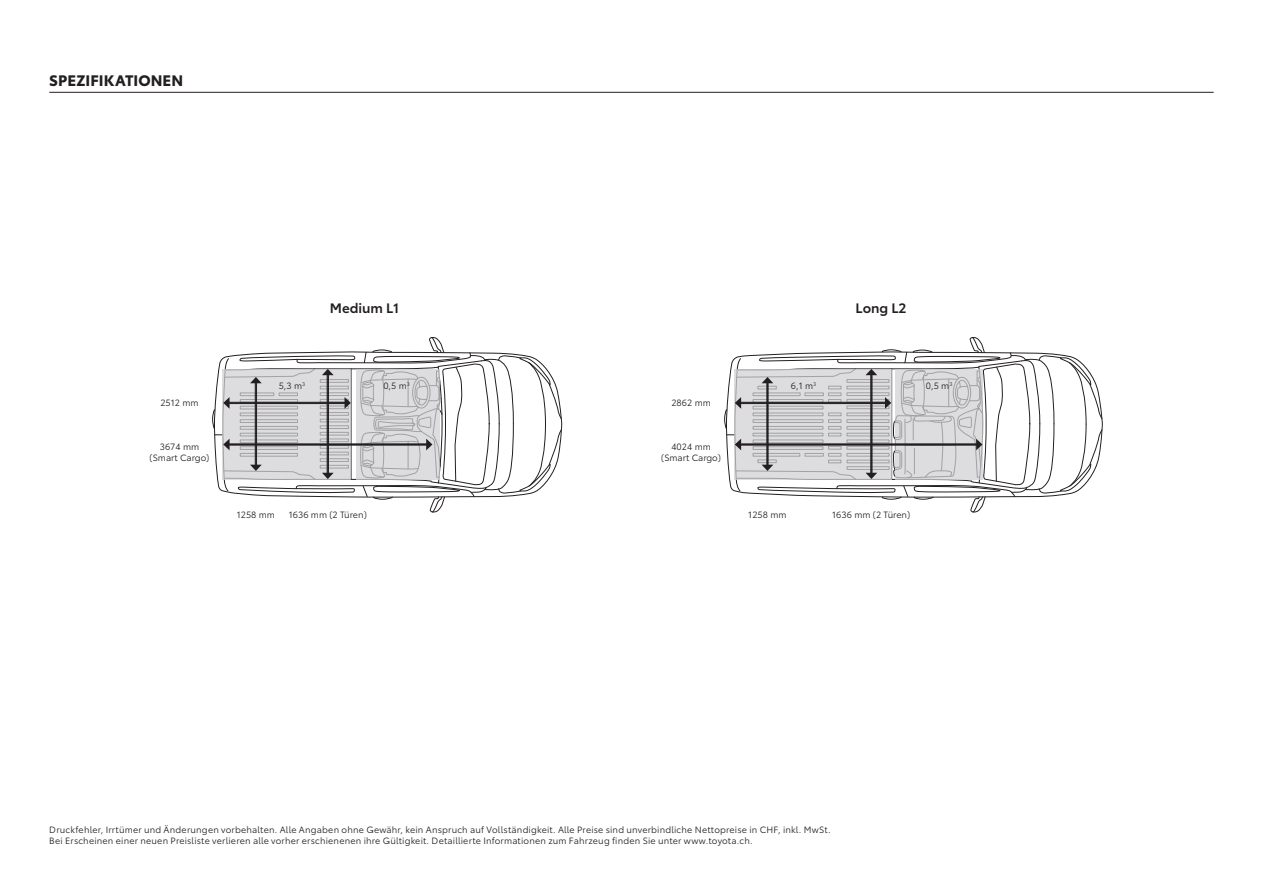
<style>
.page{position:relative;width:1263px;height:893px;background:#fff}
.page>*{position:absolute;margin:0;border:0;box-sizing:border-box;transform-origin:0 0}
.t1{font:700 15px "Toyota Type";letter-spacing:.01em;color:#231f20}
.t2{font:600 13.5px "Toyota Type";color:#231f20}
.t3{font:9px/10.8px "Toyota Type";letter-spacing:.02em;color:#231f20}
.t4{font:9px/10.8px "Toyota Type";color:#231f20;text-align:center}
</style>
<div class="page">
<hr style="left:49px;top:92px;width:1165px;height:1px;background:#231f20">
<svg style="left:212px;top:337px;width:350px;height:175px"></svg>
<svg style="left:724px;top:337px;width:378px;height:175px"></svg>
<h1 class="t1" style="left:49px;top:69px;width:136px">SPEZIFIKATIONEN</h1>
<h2 class="t2" style="left:330px;top:297px;width:71px">Medium L1</h2>
<h2 class="t2" style="left:855px;top:297px;width:52px">Long L2</h2>
<p class="t3" style="left:279px;top:379px;width:28px">5,3 m<sup>3</sup></p>
<p class="t3" style="left:791px;top:379px;width:27px">6,1 m<sup>3</sup></p>
<p class="t3" style="left:383px;top:379px;width:28px">0,5 m<sup>3</sup></p>
<p class="t3" style="left:926px;top:379px;width:28px">0,5 m<sup>3</sup></p>
<p class="t3" style="left:160px;top:397px;width:40px">2512 mm</p>
<p class="t3" style="left:671px;top:397px;width:41px">2862 mm</p>
<p class="t4" style="left:150px;top:441px;width:61px">3674 mm (Smart Cargo)</p>
<p class="t4" style="left:661px;top:441px;width:61px">4024 mm (Smart Cargo)</p>
<p class="t3" style="left:237px;top:508px;width:40px">1258 mm</p>
<p class="t4" style="left:289px;top:508px;width:79px">1636 mm (2 Türen)</p>
<p class="t3" style="left:748px;top:508px;width:40px">1258 mm</p>
<p class="t4" style="left:832px;top:508px;width:79px">1636 mm (2 Türen)</p>
<p class="t3" style="left:49px;top:824px;width:783px">Druckfehler, Irrtümer und Änderungen vorbehalten. Alle Angaben ohne Gewähr, kein Anspruch auf Vollständigkeit. Alle Preise sind unverbindliche Nettopreise in CHF, inkl. MwSt.<br>Bei Erscheinen einer neuen Preisliste verlieren alle vorher erschienenen ihre Gültigkeit. Detaillierte Informationen zum Fahrzeug finden Sie unter www.toyota.ch.</p>
</div>
